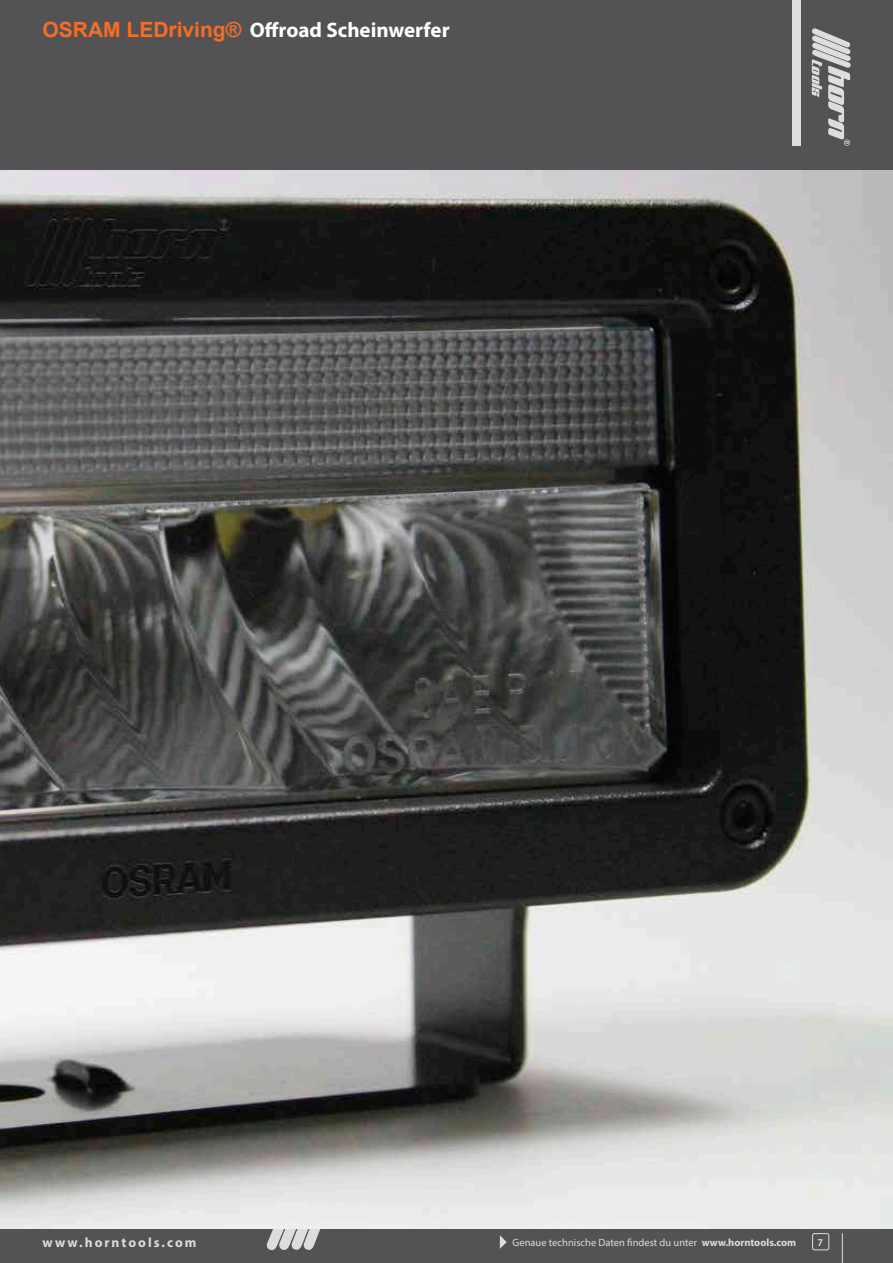
<style>
.page{position:relative;width:893px;height:1263px;background:#fff}
.page>*{position:absolute;margin:0;border:0;box-sizing:border-box;transform-origin:0 0}
.Titel_pages{font:700 21px "Myriad Pro";color:#fff}
.t1{font:700 13.5px "Myriad Pro";letter-spacing:.15em;color:#dcdddf}
.t2{font:10.5px "Myriad Pro";color:#dcdddf}
.t3{font:600 10.5px "Myriad Pro";color:#dcdddf}
.s1{font-family:"Arial";color:#f36e28}
.s2{font-weight:700}
</style>
<div class="page">
<div style="left:0;top:0;width:893px;height:170px;background:#535355"></div>
<div style="left:0;top:1229px;width:893px;height:34px;background:#535355"></div>
<div style="left:812px;top:1233px;width:17px;height:17px;border:1px solid #dcdddf;border-radius:2px"></div>
<svg style="left:500px;top:1235px;width:7px;height:14px"></svg>
<svg style="left:266px;top:1229px;width:54px;height:22px"></svg>
<svg style="left:812px;top:28px;width:39px;height:118px"></svg>
<div style="left:792px;top:0;width:8px;height:146px;background:#dcdddf"></div>
<hr style="left:842px;top:1233px;width:1px;height:30px;background:#dcdddf">
<img style="left:0;top:170px;width:893px;height:1059px">
<p class="Titel_pages" style="left:43px;top:16px;width:409px"><span class="s1">OSRAM LEDriving®</span> Offroad Scheinwerfer</p>
<p class="t1" style="left:43px;top:1233px;width:155px">www.horntools.com</p>
<p class="t2" style="left:513px;top:1236px;width:285px">Genaue technische Daten findest du unter <span class="s2">www.horntools.com</span></p>
<p class="t3" style="left:818px;top:1235px;width:7px">7</p>
</div>
